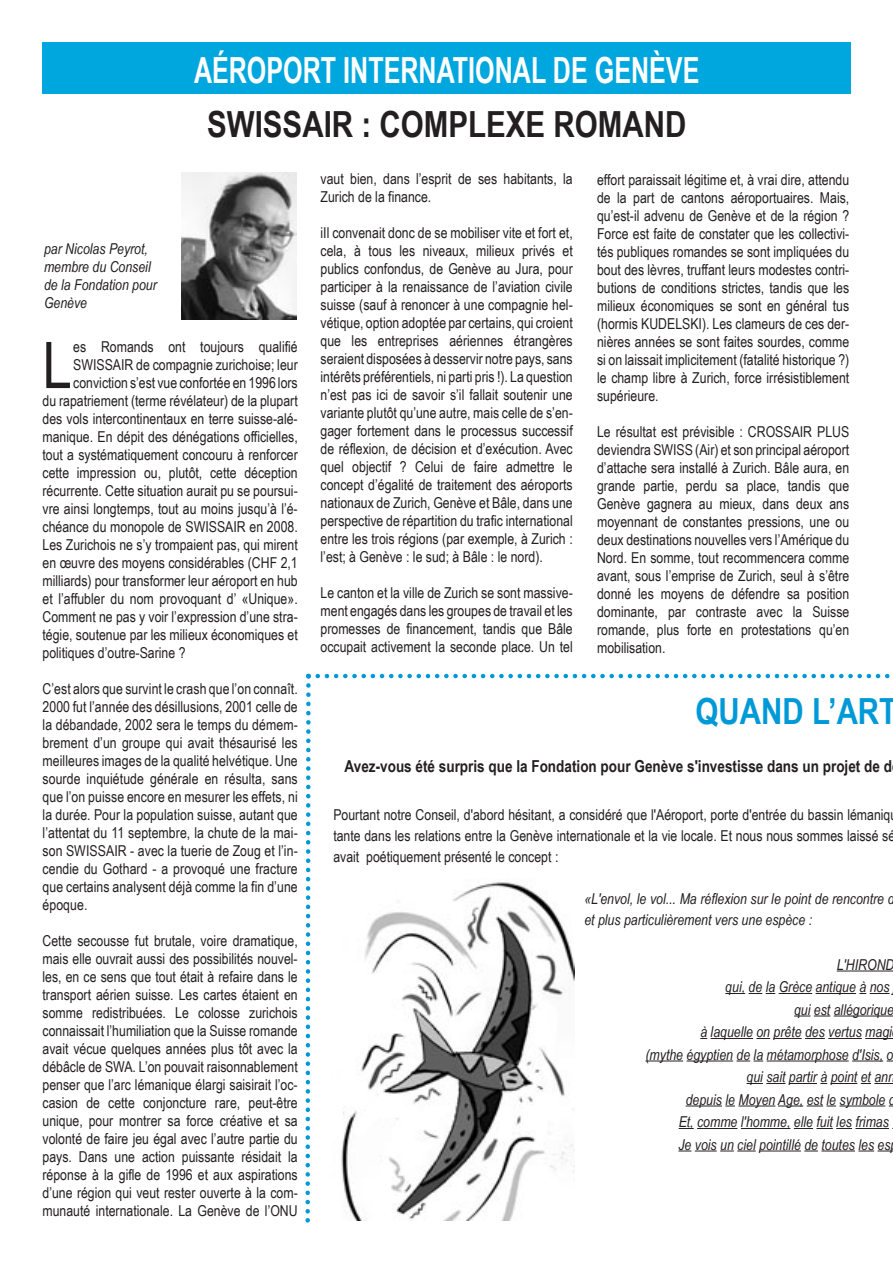
<style>
.page{position:relative;width:893px;height:1263px;background:#fff}
.page>*{position:absolute;margin:0;border:0;box-sizing:border-box;transform-origin:0 0}
.t1{font:64.35px "Arial Narrow";color:#231f20}
.t2{font:700 36px "Arial Narrow";color:#fff;scale:.85 1}
.t3{font:700 36px "Arial Narrow";color:#231f20}
.t4{font:700 36px "Arial Narrow";color:#0099d8}
.t5{font:700 16.5px "Arial Narrow";color:#231f20}
.t6{font:15px/18px "Arial Narrow";color:#231f20;text-align:justify}
.t7{font:italic 15px/18px "Arial Narrow";color:#231f20}
</style>
<div class="page">
<div style="left:43px;top:43px;width:807px;height:51px;background:#00a7de"></div>
<img style="left:181px;top:172px;width:116px;height:148px">
<svg style="left:305px;top:673px;width:588px;height:550px"></svg>
<h2 class="t2" style="left:194px;top:49px;width:596px">AÉROPORT INTERNATIONAL DE GENÈVE</h2>
<h2 class="t3" style="left:207px;top:103px;width:480px">SWISSAIR : COMPLEXE ROMAND</h2>
<p class="t6" style="left:597px;top:170px;width:254px">effort paraissait légitime et, à vrai dire, attendu de la part de cantons aéroportuaires. Mais, qu’est-il advenu de Genève et de la région ?<br>Force est faite de constater que les collectivi&shy;tés publiques romandes se sont impliquées du bout des lèvres, truffant leurs modestes contri&shy;butions de conditions strictes, tandis que les milieux économiques se sont en général tus (hormis KUDELSKI). Les clameurs de ces der&shy;nières années se sont faites sourdes, comme si on laissait implicitement (fatalité historique ?) le champ libre à Zurich, force irrésistiblement supérieure.</p>
<p class="t6" style="left:597px;top:422px;width:254px">Le résultat est prévisible : CROSSAIR PLUS deviendra SWISS (Air) et son principal aéroport d’attache sera installé à Zurich. Bâle aura, en grande partie, perdu sa place, tandis que Genève gagnera au mieux, dans deux ans moyennant de constantes pressions, une ou deux destinations nouvelles vers l’Amérique du Nord. En somme, tout recommencera comme avant, sous l’emprise de Zurich, seul à s’être donné les moyens de défendre sa position dominante, par contraste avec la Suisse romande, plus forte en protestations qu’en mobilisation.</p>
<p class="t6" style="left:320px;top:170px;width:254px">vaut bien, dans l’esprit de ses habitants, la<br>Zurich de la finance.</p>
<p class="t6" style="left:320px;top:224px;width:254px">iIl convenait donc de se mobiliser vite et fort et, cela, à tous les niveaux, milieux privés et publics confondus, de Genève au Jura, pour participer à la renaissance de l’aviation civile suisse (sauf à renoncer à une compagnie hel&shy;vétique, option adoptée par certains, qui croient que les entreprises aériennes étrangères seraient disposées à desservir notre pays, sans intérêts préférentiels, ni parti pris !). La question n’est pas ici de savoir s’il fallait soutenir une variante plutôt qu’une autre, mais celle de s’en&shy;gager fortement dans le processus successif de réflexion, de décision et d’exécution. Avec quel objectif ? Celui de faire admettre le concept d’égalité de traitement des aéroports nationaux de Zurich, Genève et Bâle, dans une perspective de répartition du trafic international entre les trois régions (par exemple, à Zurich : l’est; à Genève : le sud; à Bâle : le nord).</p>
<p class="t6" style="left:320px;top:584px;width:254px">Le canton et la ville de Zurich se sont massive&shy;ment engagés dans les groupes de travail et les promesses de financement, tandis que Bâle occupait activement la seconde place. Un tel</p>
<p class="t7" style="left:44px;top:239px;width:114px">par Nicolas Peyrot, membre du Conseil de la Fondation pour<br>Genève</p>
<h1 class="t1" style="left:43px;top:328px;width:31px">L</h1>
<p class="t6" style="left:73px;top:338px;width:226px">es Romands ont toujours qualifié</p>
<p class="t6" style="left:73px;top:356px;width:226px">SWISSAIR de compagnie zurichoise; leur</p>
<p class="t6" style="left:73px;top:374px;width:226px">conviction s’est vue confortée en 1996 lors</p>
<p class="t6" style="left:43px;top:392px;width:257px">du rapatriement (terme révélateur) de la plupart</p>
<p class="t6" style="left:43px;top:410px;width:257px">des vols intercontinentaux en terre suisse-alé-</p>
<p class="t6" style="left:43px;top:428px;width:257px">manique. En dépit des dénégations officielles,</p>
<p class="t6" style="left:43px;top:446px;width:257px">tout a systématiquement concouru à renforcer</p>
<p class="t6" style="left:43px;top:464px;width:257px">cette impression ou, plutôt, cette déception</p>
<p class="t6" style="left:43px;top:482px;width:257px">récurrente. Cette situation aurait pu se poursui-</p>
<p class="t6" style="left:43px;top:500px;width:257px">vre ainsi longtemps, tout au moins jusqu’à l’é-</p>
<p class="t6" style="left:43px;top:518px;width:257px">chéance du monopole de SWISSAIR en 2008.</p>
<p class="t6" style="left:43px;top:536px;width:257px">Les Zurichois ne s’y trompaient pas, qui mirent</p>
<p class="t6" style="left:43px;top:554px;width:257px">en œuvre des moyens considérables (CHF 2,1</p>
<p class="t6" style="left:43px;top:572px;width:257px">milliards) pour transformer leur aéroport en hub</p>
<p class="t6" style="left:43px;top:590px;width:257px">et l’affubler du nom provoquant d’ «Unique».</p>
<p class="t6" style="left:43px;top:608px;width:257px">Comment ne pas y voir l’expression d’une stra-</p>
<p class="t6" style="left:43px;top:626px;width:257px">tégie, soutenue par les milieux économiques et</p>
<p class="t6" style="left:43px;top:644px;width:144px">politiques d’outre-Sarine ?</p>
<p class="t6" style="left:43px;top:680px;width:257px">C’est alors que survint le crash que l’on connaît.<br>2000 fut l’année des désillusions, 2001 celle de la débandade, 2002 sera le temps du démem&shy;brement d’un groupe qui avait thésaurisé les meilleures images de la qualité helvétique. Une sourde inquiétude générale en résulta, sans que l’on puisse encore en mesurer les effets, ni la durée. Pour la population suisse, autant que l’attentat du 11 septembre, la chute de la mai&shy;son SWISSAIR - avec la tuerie de Zoug et l’in&shy;cendie du Gothard - a provoqué une fracture que certains analysent déjà comme la fin d’une époque.</p>
<p class="t6" style="left:43px;top:932px;width:257px">Cette secousse fut brutale, voire dramatique, mais elle ouvrait aussi des possibilités nouvel&shy;les, en ce sens que tout était à refaire dans le transport aérien suisse. Les cartes étaient en somme redistribuées. Le colosse zurichois connaissait l’humiliation que la Suisse romande avait vécue quelques années plus tôt avec la débâcle de SWA. L’on pouvait raisonnablement penser que l’arc lémanique élargi saisirait l’oc&shy;casion de cette conjoncture rare, peut-être unique, pour montrer sa force créative et sa volonté de faire jeu égal avec l’autre partie du pays. Dans une action puissante résidait la réponse à la gifle de 1996 et aux aspirations d’une région qui veut rester ouverte à la com&shy;munauté internationale. La Genève de l’ONU</p>
<h2 class="t4" style="left:695px;top:690px;width:203px">QUAND L’ART</h2>
<p class="t5" style="left:344px;top:757px;width:549px">Avez-vous été surpris que la Fondation pour Genève s'investisse dans un projet de d</p>
<p class="t6" style="left:333px;top:804px;width:563px;line-height:21px;text-align:left">Pourtant notre Conseil, d'abord hésitant, a considéré que l'Aéroport, porte d'entrée du bassin lémaniq tante dans les relations entre la Genève internationale et la vie locale. Et nous nous sommes laissé sé avait poétiquement présenté le concept :</p>
<p class="t7" style="left:584px;top:888px;width:312px;line-height:21px">«L'envol, le vol... Ma réflexion sur le point de rencontre d et plus particulièrement vers une espèce :</p>
<p class="t7" style="left:836px;top:955px;width:59px">L'HIROND</p>
<p class="t7" style="left:725px;top:978px;width:166px">qui, de la Grèce antique à nos</p>
<p class="t7" style="left:794px;top:1000px;width:101px">qui est allégorique</p>
<p class="t7" style="left:700px;top:1023px;width:193px">à laquelle on prête des vertus magi</p>
<p class="t7" style="left:645px;top:1045px;width:249px">(mythe égyptien de la métamorphose d'Isis, o</p>
<p class="t7" style="left:746px;top:1068px;width:150px">qui sait partir à point et ann</p>
<p class="t7" style="left:685px;top:1090px;width:211px">depuis le Moyen Age, est le symbole d</p>
<p class="t7" style="left:678px;top:1113px;width:212px">Et, comme l'homme, elle fuit les frimas</p>
<p class="t7" style="left:678px;top:1135px;width:213px">Je vois un ciel pointillé de toutes les es</p>
</div>
